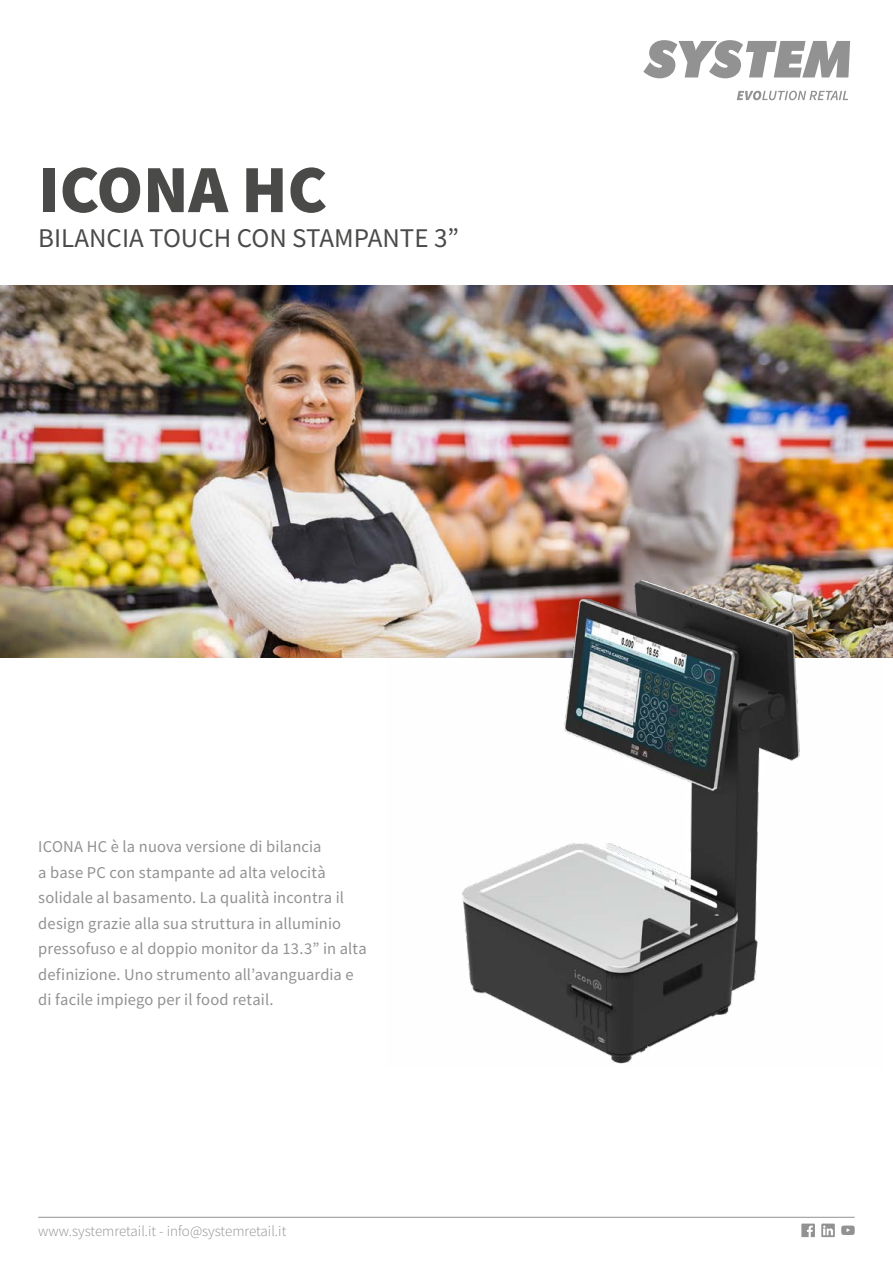
<style>
.page{position:relative;width:893px;height:1263px;background:#fff}
.page>*{position:absolute;margin:0;border:0;box-sizing:border-box;transform-origin:0 0}
.t1{font:900 67.5px "Source Sans Pro";color:#4a4a49}
.t2{font:27px "Source Sans Pro";color:#4a4a49}
.t3{font:16.5px/25.5px "Source Sans Pro";letter-spacing:.005em;color:#929292}
.t4{font:300 15px "Source Sans Pro";color:#929292}
</style>
<div class="page">
<img style="left:0;top:285px;width:893px;height:372px">
<svg style="left:643px;top:40px;width:207px;height:38px"></svg>
<svg style="left:737px;top:91px;width:111px;height:9px"></svg>
<hr style="left:38px;top:1217px;width:817px;height:1px;background:#929292">
<svg style="left:801px;top:1223px;width:14px;height:14px"></svg>
<svg style="left:821px;top:1223px;width:14px;height:14px"></svg>
<svg style="left:841px;top:1225px;width:14px;height:10px"></svg>
<img style="left:386px;top:573px;width:496px;height:491px">
<h1 class="t1" style="left:38px;top:143px;width:290px">ICONA HC</h1>
<h2 class="t2" style="left:38px;top:221px;width:422px">BILANCIA TOUCH CON STAMPANTE 3”</h2>
<p class="t3" style="left:38px;top:834px;width:330px">ICONA HC è la nuova versione di bilancia<br>a base PC con stampante ad alta velocità solidale al basamento. La qualità incontra il design grazie alla sua struttura in alluminio pressofuso e al doppio monitor da 13.3” in alta definizione. Uno strumento all’avanguardia e di facile impiego per il food retail.</p>
<p class="t4" style="left:38px;top:1222px;width:250px">www.systemretail.it - info@systemretail.it</p>
</div>
